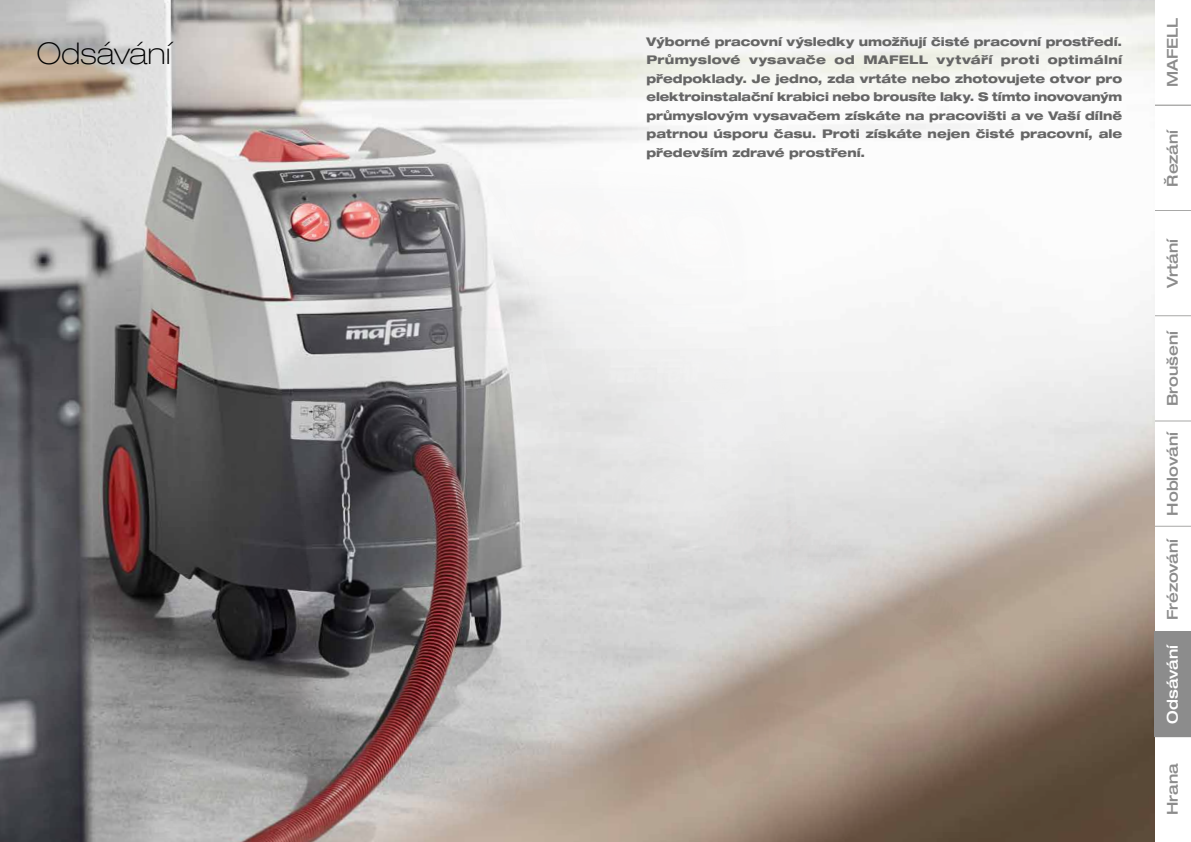
<style>
.page{position:relative;width:1191px;height:842px;background:#fff}
.page>*{position:absolute;margin:0;border:0;box-sizing:border-box;transform-origin:0 0}
.t1{font:100 expanded 30px "Helvetica Neue LT Pro";color:#000}
.t2{font:500 expanded 15px "Helvetica Neue LT Pro";color:#8c8c8c}
.t3{font:500 expanded 15px "Helvetica Neue LT Pro";color:#fff}
.t4{font:800 expanded 12px/18.4px "Helvetica Neue LT Pro";letter-spacing:-.005em;color:#666;text-align:justify}
</style>
<div class="page">
<hr style="left:1154px;top:105px;width:37px;height:1px;background:#a8a8a7">
<hr style="left:1154px;top:210px;width:37px;height:1px;background:#a8a8a7">
<hr style="left:1154px;top:315px;width:37px;height:1px;background:#a8a8a7">
<hr style="left:1154px;top:421px;width:37px;height:1px;background:#a8a8a7">
<hr style="left:1154px;top:526px;width:37px;height:1px;background:#a8a8a7">
<hr style="left:1154px;top:631px;width:37px;height:1px;background:#a8a8a7">
<img style="left:0;top:0;width:1154px;height:842px">
<div style="left:1154px;top:632px;width:37px;height:105px;background:#8c8c8c"></div>
<h1 class="t1" style="left:37px;top:35px;width:135px">Odsávání</h1>
<p class="t4" style="left:646px;top:32px;width:477px">Výborné pracovní výsledky umožňují čisté pracovní prostředí.<br>Průmyslové vysavače od MAFELL vytváří proti optimální předpoklady. Je jedno, zda vrtáte nebo zhotovujete otvor pro elektroinstalační krabici nebo brousíte laky. S tímto inovovaným průmyslovým vysavačem získáte na pracovišti a ve Vaší dílně patrnou úsporu času. Proti získáte nejen čisté pracovní, ale především zdravé prostření.</p>
<p class="t2" style="left:1163px;top:87px;width:71px;rotate:-90deg">MAFELL</p>
<p class="t2" style="left:1163px;top:186px;width:59px;rotate:-90deg">Řezání</p>
<p class="t2" style="left:1163px;top:288px;width:52px;rotate:-90deg">Vrtání</p>
<p class="t2" style="left:1163px;top:406px;width:78px;rotate:-90deg">Broušení</p>
<p class="t2" style="left:1163px;top:515px;width:86px;rotate:-90deg">Hoblování</p>
<p class="t2" style="left:1163px;top:619px;width:83px;rotate:-90deg">Frézování</p>
<p class="t3" style="left:1163px;top:723px;width:81px;rotate:-90deg">Odsávání</p>
<p class="t2" style="left:1163px;top:815px;width:53px;rotate:-90deg">Hrana</p>
</div>
